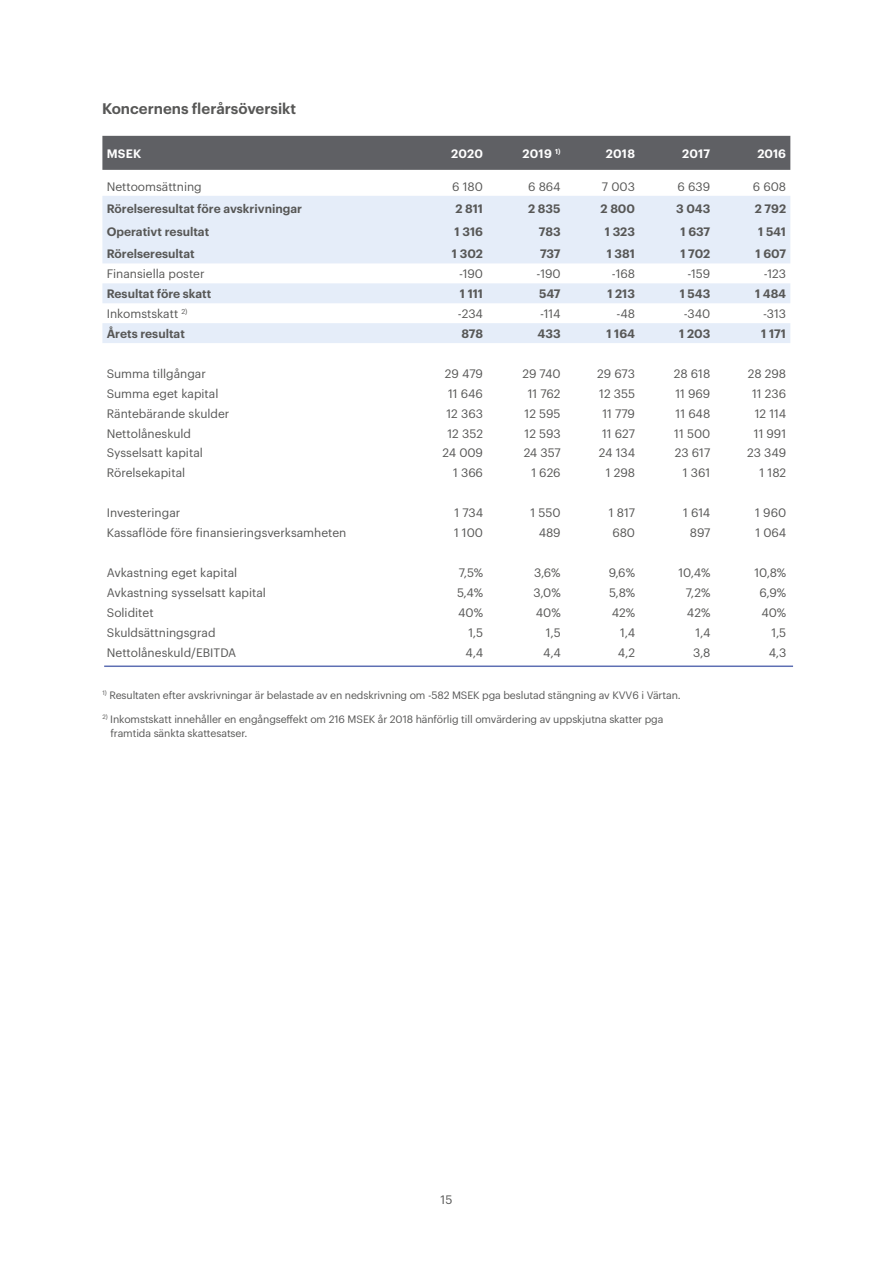
<style>
.page{position:relative;width:893px;height:1263px;background:#fff}
.page>*{position:absolute;margin:0;border:0;box-sizing:border-box;transform-origin:0 0}
.t1{font:600 15px "Graphik";color:#575756}
.t2{font:12px "Graphik";color:#575756}
.t3{font:600 12px "Graphik";color:#575756}
.t4{font:600 12px "Graphik";letter-spacing:.015em;color:#fff}
.t5{font:10.5px/14.2px "Graphik";letter-spacing:-.01em;color:#575756}
</style>
<div class="page">
<div style="left:102px;top:136px;width:688px;height:34px;background:#5f6064"></div>
<svg style="left:102px;top:196px;width:688px;height:147px;fill:#e5edf9"></svg>
<hr style="left:104px;top:665px;width:689px;height:2px;background:#5e6fb3">
<p class="t1" style="left:102px;top:97px;width:196px">Koncernens flerårsöversikt</p>
<p class="t4" style="left:107px;top:144px;width:36px">MSEK</p>
<p class="t4" style="left:451px;top:144px;width:33px">2020</p>
<p class="t4" style="left:523px;top:144px;width:40px">2019 <sup>1)</sup></p>
<p class="t4" style="left:606px;top:144px;width:31px">2018</p>
<p class="t4" style="left:682px;top:144px;width:30px">2017</p>
<p class="t4" style="left:757px;top:144px;width:30px">2016</p>
<p class="t2" style="left:107px;top:177px;width:97px">Nettoomsättning</p>
<p class="t2" style="left:452px;top:177px;width:32px">6 180</p>
<p class="t2" style="left:528px;top:177px;width:34px">6 864</p>
<p class="t2" style="left:602px;top:177px;width:35px">7 003</p>
<p class="t2" style="left:678px;top:177px;width:34px">6 639</p>
<p class="t2" style="left:753px;top:177px;width:35px">6 608</p>
<p class="t3" style="left:107px;top:199px;width:197px">Rörelseresultat före avskrivningar</p>
<p class="t3" style="left:455px;top:199px;width:29px">2 811</p>
<p class="t3" style="left:528px;top:199px;width:34px">2 835</p>
<p class="t3" style="left:601px;top:199px;width:36px">2 800</p>
<p class="t3" style="left:676px;top:199px;width:36px">3 043</p>
<p class="t3" style="left:755px;top:199px;width:33px">2 792</p>
<p class="t3" style="left:107px;top:223px;width:104px">Operativt resultat</p>
<p class="t3" style="left:455px;top:223px;width:30px">1 316</p>
<p class="t3" style="left:539px;top:223px;width:23px">783</p>
<p class="t3" style="left:605px;top:223px;width:32px">1 323</p>
<p class="t3" style="left:680px;top:223px;width:31px">1 637</p>
<p class="t3" style="left:758px;top:223px;width:29px">1 541</p>
<p class="t3" style="left:107px;top:245px;width:89px">Rörelseresultat</p>
<p class="t3" style="left:452px;top:245px;width:33px">1 302</p>
<p class="t3" style="left:540px;top:245px;width:22px">737</p>
<p class="t3" style="left:607px;top:245px;width:30px">1 381</p>
<p class="t3" style="left:680px;top:245px;width:31px">1 702</p>
<p class="t3" style="left:756px;top:245px;width:32px">1 607</p>
<p class="t2" style="left:107px;top:265px;width:99px">Finansiella poster</p>
<p class="t2" style="left:459px;top:265px;width:26px">-190</p>
<p class="t2" style="left:537px;top:265px;width:26px">-190</p>
<p class="t2" style="left:612px;top:265px;width:25px">-168</p>
<p class="t2" style="left:687px;top:265px;width:24px">-159</p>
<p class="t2" style="left:764px;top:265px;width:24px">-123</p>
<p class="t3" style="left:107px;top:285px;width:106px">Resultat före skatt</p>
<p class="t3" style="left:460px;top:285px;width:25px">1 111</p>
<p class="t3" style="left:539px;top:285px;width:23px">547</p>
<p class="t3" style="left:607px;top:285px;width:29px">1 213</p>
<p class="t3" style="left:680px;top:285px;width:32px">1 543</p>
<p class="t3" style="left:755px;top:285px;width:33px">1 484</p>
<p class="t2" style="left:107px;top:305px;width:82px">Inkomstskatt <sup>2)</sup></p>
<p class="t2" style="left:458px;top:305px;width:27px">-234</p>
<p class="t2" style="left:540px;top:305px;width:22px">-114</p>
<p class="t2" style="left:616px;top:305px;width:20px">-48</p>
<p class="t2" style="left:684px;top:305px;width:28px">-340</p>
<p class="t2" style="left:763px;top:305px;width:24px">-313</p>
<p class="t3" style="left:107px;top:324px;width:80px">Årets resultat</p>
<p class="t3" style="left:462px;top:324px;width:23px">878</p>
<p class="t3" style="left:538px;top:324px;width:25px">433</p>
<p class="t3" style="left:606px;top:324px;width:30px">1 164</p>
<p class="t3" style="left:679px;top:324px;width:33px">1 203</p>
<p class="t3" style="left:761px;top:324px;width:26px">1 171</p>
<p class="t2" style="left:107px;top:364px;width:101px">Summa tillgångar</p>
<p class="t2" style="left:445px;top:364px;width:40px">29 479</p>
<p class="t2" style="left:522px;top:364px;width:40px">29 740</p>
<p class="t2" style="left:597px;top:364px;width:39px">29 673</p>
<p class="t2" style="left:674px;top:364px;width:38px">28 618</p>
<p class="t2" style="left:748px;top:364px;width:40px">28 298</p>
<p class="t2" style="left:107px;top:384px;width:113px">Summa eget kapital</p>
<p class="t2" style="left:448px;top:384px;width:36px">11 646</p>
<p class="t2" style="left:528px;top:384px;width:34px">11 762</p>
<p class="t2" style="left:599px;top:384px;width:37px">12 355</p>
<p class="t2" style="left:675px;top:384px;width:36px">11 969</p>
<p class="t2" style="left:752px;top:384px;width:36px">11 236</p>
<p class="t2" style="left:107px;top:404px;width:124px">Räntebärande skulder</p>
<p class="t2" style="left:446px;top:404px;width:38px">12 363</p>
<p class="t2" style="left:525px;top:404px;width:38px">12 595</p>
<p class="t2" style="left:602px;top:404px;width:34px">11 779</p>
<p class="t2" style="left:676px;top:404px;width:36px">11 648</p>
<p class="t2" style="left:755px;top:404px;width:33px">12 114</p>
<p class="t2" style="left:107px;top:424px;width:86px">Nettolåneskuld</p>
<p class="t2" style="left:447px;top:424px;width:37px">12 352</p>
<p class="t2" style="left:525px;top:424px;width:38px">12 593</p>
<p class="t2" style="left:602px;top:424px;width:35px">11 627</p>
<p class="t2" style="left:674px;top:424px;width:38px">11 500</p>
<p class="t2" style="left:754px;top:424px;width:34px">11 991</p>
<p class="t2" style="left:107px;top:444px;width:98px">Sysselsatt kapital</p>
<p class="t2" style="left:442px;top:444px;width:42px">24 009</p>
<p class="t2" style="left:524px;top:444px;width:38px">24 357</p>
<p class="t2" style="left:599px;top:444px;width:38px">24 134</p>
<p class="t2" style="left:675px;top:444px;width:37px">23 617</p>
<p class="t2" style="left:747px;top:444px;width:41px">23 349</p>
<p class="t2" style="left:107px;top:464px;width:80px">Rörelsekapital</p>
<p class="t2" style="left:453px;top:464px;width:31px">1 366</p>
<p class="t2" style="left:531px;top:464px;width:31px">1 626</p>
<p class="t2" style="left:606px;top:464px;width:31px">1 298</p>
<p class="t2" style="left:683px;top:464px;width:29px">1 361</p>
<p class="t2" style="left:760px;top:464px;width:28px">1 182</p>
<p class="t2" style="left:107px;top:504px;width:75px">Investeringar</p>
<p class="t2" style="left:454px;top:504px;width:30px">1 734</p>
<p class="t2" style="left:531px;top:504px;width:32px">1 550</p>
<p class="t2" style="left:609px;top:504px;width:28px">1 817</p>
<p class="t2" style="left:683px;top:504px;width:29px">1 614</p>
<p class="t2" style="left:755px;top:504px;width:32px">1 960</p>
<p class="t2" style="left:107px;top:524px;width:241px">Kassaflöde före finansieringsverksamheten</p>
<p class="t2" style="left:454px;top:524px;width:31px">1 100</p>
<p class="t2" style="left:539px;top:524px;width:24px">489</p>
<p class="t2" style="left:612px;top:524px;width:24px">680</p>
<p class="t2" style="left:690px;top:524px;width:22px">897</p>
<p class="t2" style="left:755px;top:524px;width:32px">1 064</p>
<p class="t2" style="left:107px;top:564px;width:132px">Avkastning eget kapital</p>
<p class="t2" style="left:459px;top:564px;width:26px">7,5%</p>
<p class="t2" style="left:534px;top:564px;width:28px">3,6%</p>
<p class="t2" style="left:609px;top:564px;width:28px">9,6%</p>
<p class="t2" style="left:678px;top:564px;width:33px">10,4%</p>
<p class="t2" style="left:754px;top:564px;width:33px">10,8%</p>
<p class="t2" style="left:107px;top:583px;width:161px">Avkastning sysselsatt kapital</p>
<p class="t2" style="left:457px;top:583px;width:28px">5,4%</p>
<p class="t2" style="left:533px;top:583px;width:29px">3,0%</p>
<p class="t2" style="left:609px;top:583px;width:28px">5,8%</p>
<p class="t2" style="left:686px;top:583px;width:26px">7,2%</p>
<p class="t2" style="left:759px;top:583px;width:28px">6,9%</p>
<p class="t2" style="left:107px;top:603px;width:48px">Soliditet</p>
<p class="t2" style="left:458px;top:603px;width:26px">40%</p>
<p class="t2" style="left:536px;top:603px;width:26px">40%</p>
<p class="t2" style="left:612px;top:603px;width:25px">42%</p>
<p class="t2" style="left:687px;top:603px;width:25px">42%</p>
<p class="t2" style="left:761px;top:603px;width:26px">40%</p>
<p class="t2" style="left:107px;top:623px;width:110px">Skuldsättningsgrad</p>
<p class="t2" style="left:468px;top:623px;width:16px">1,5</p>
<p class="t2" style="left:546px;top:623px;width:16px">1,5</p>
<p class="t2" style="left:620px;top:623px;width:16px">1,4</p>
<p class="t2" style="left:696px;top:623px;width:16px">1,4</p>
<p class="t2" style="left:771px;top:623px;width:16px">1,5</p>
<p class="t2" style="left:107px;top:643px;width:131px">Nettolåneskuld/EBITDA</p>
<p class="t2" style="left:466px;top:643px;width:19px">4,4</p>
<p class="t2" style="left:543px;top:643px;width:19px">4,4</p>
<p class="t2" style="left:618px;top:643px;width:19px">4,2</p>
<p class="t2" style="left:693px;top:643px;width:19px">3,8</p>
<p class="t2" style="left:769px;top:643px;width:19px">4,3</p>
<p class="t5" style="left:102px;top:687px;width:580px"><sup>1)</sup> Resultaten efter avskrivningar är belastade av en nedskrivning om -582 MSEK pga beslutad stängning av KVV6 i Värtan.</p>
<p class="t5" style="left:110px;top:711px;width:554px;text-indent:-8px"><sup>2)</sup> Inkomstskatt innehåller en engångseffekt om 216 MSEK år 2018 hänförlig till omvärdering av uppskjutna skatter pga framtida sänkta skattesatser.</p>
<p class="t2" style="left:441px;top:1190px;width:13px">15</p>
</div>
